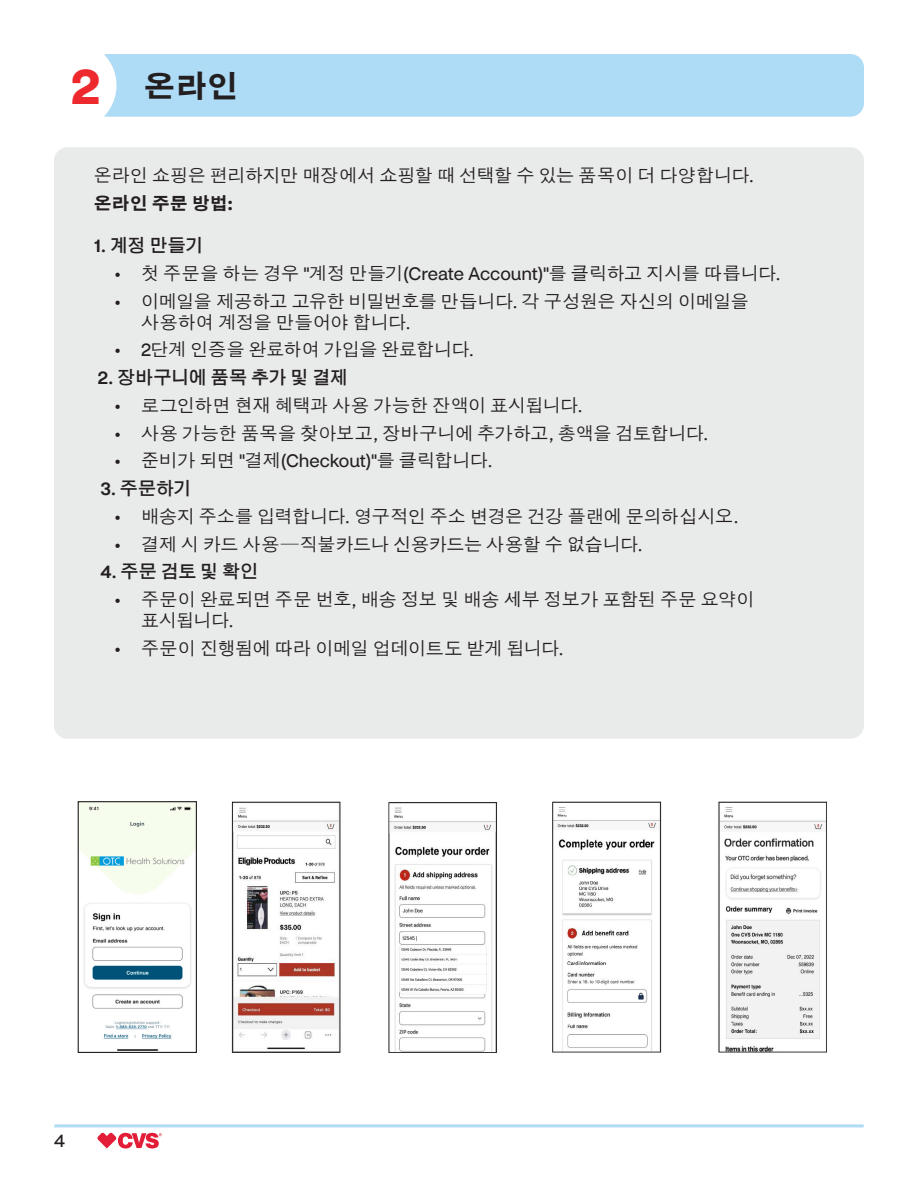
<style>
.page{position:relative;width:918px;height:1188px;background:#fff}
.page>*{position:absolute;margin:0;border:0;box-sizing:border-box;transform-origin:0 0}
._2025_Sub-Categories{font:700 49.5px "CVS Health Sans";color:#ee292d}
._2025_Sub-Categories-2{font:700 31.5px "SM Gothic Std";color:#231f20}
.body{font:500 18px/21px "SM Gothic Std";letter-spacing:-.015em;color:#231f20}
.body-2{font:600 18px "SM Gothic Std";letter-spacing:-.015em;color:#231f20}
.body-3{font:500 18px "SM Gothic Std";letter-spacing:.005em;color:#231f20}
.body-4{font:18px "CVS Health Sans";letter-spacing:-.005em;color:#231f20}
.body-5{font:700 18px "SM Gothic Std";letter-spacing:.005em;color:#231f20}
.s1{font-family:"CVS Health Sans";font-weight:400}
.s2{font-family:"CVS Health Sans"}
.s3{font-family:"CVS Health Sans";font-weight:500}
.s4{font-family:"SM Gothic Std";font-weight:500}
</style>
<div class="page">
<svg style="left:97px;top:1133px;width:65px;height:15px"></svg>
<div style="left:93px;top:54px;width:771px;height:63px;background:#aedbf5;border-radius:14px"></div>
<div style="left:27px;top:41px;width:90px;height:89px;background:#fff;border-radius:50%"></div>
<div style="left:54px;top:147px;width:810px;height:592px;background:#e9eaea;border-radius:14px"></div>
<img style="left:231px;top:801px;width:596px;height:252px">
<img style="left:80px;top:803px;width:115px;height:248px">
<div style="left:78px;top:801px;width:119px;height:252px;border:1px solid #231f20"></div>
<hr style="left:54px;top:1124px;width:810px;height:3px;background:#aedbf5">
<p class="_2025_Sub-Categories" style="left:71px;top:55px;width:31px">2</p>
<p class="_2025_Sub-Categories-2" style="left:144px;top:71px;width:96px">온라인</p>
<p class="body" style="left:94px;top:167px;width:662px">온라인 쇼핑은 편리하지만 매장에서 쇼핑할 때 선택할 수 있는 품목이 더 다양합니다<span class="s1">.</span></p>
<p class="body-5" style="left:94px;top:194px;width:140px">온라인 주문 방법<span class="s2">:</span></p>
<p class="body-2" style="left:94px;top:236px;width:111px"><span class="s3">1.</span> 계정 만들기</p>
<p class="body" style="left:114px;top:264px;width:668px"><span class="s1">•</span> 첫 주문을 하는 경우 <span class="s1">"</span>계정 만들기<span class="s1">(Create Account)"</span>를 클릭하고 지시를 따릅니다<span class="s1">.</span></p>
<p class="body" style="left:141px;top:292px;width:609px;text-indent:-27px"><span class="s1">•</span> 이메일을 제공하고 고유한 비밀번호를 만듭니다<span class="s1">.</span> 각 구성원은 자신의 이메일을 사용하여 계정을 만들어야 합니다<span class="s1">.</span></p>
<p class="body" style="left:114px;top:341px;width:361px"><span class="s1">• 2</span>단계 인증을 완료하여 가입을 완료합니다<span class="s1">.</span></p>
<p class="body-2" style="left:98px;top:368px;width:252px"><span class="s3">2.</span> 장바구니에 품목 추가 및 결제</p>
<p class="body" style="left:114px;top:396px;width:470px"><span class="s1">•</span> 로그인하면 현재 혜택과 사용 가능한 잔액이 표시됩니다<span class="s1">.</span></p>
<p class="body-3" style="left:114px;top:424px;width:596px"><span class="s1">•</span> 사용 가능한 품목을 찾아보고<span class="s1">,</span> 장바구니에 추가하고<span class="s1">,</span> 총액을 검토합니다<span class="s1">.</span></p>
<p class="body-4" style="left:114px;top:450px;width:380px">• <span class="s4">준비가 되면</span> "<span class="s4">결제</span>(Checkout)"<span class="s4">를 클릭합니다</span>.</p>
<p class="body-2" style="left:101px;top:479px;width:92px"><span class="s3">3.</span> 주문하기</p>
<p class="body" style="left:114px;top:507px;width:626px"><span class="s1">•</span> 배송지 주소를 입력합니다<span class="s1">.</span> 영구적인 주소 변경은 건강 플랜에 문의하십시오<span class="s1">.</span></p>
<p class="body" style="left:114px;top:535px;width:530px"><span class="s1">•</span> 결제 시 카드 사용—직불카드나 신용카드는 사용할 수 없습니다<span class="s1">.</span></p>
<p class="body-2" style="left:101px;top:563px;width:159px"><span class="s3">4.</span> 주문 검토 및 확인</p>
<p class="body" style="left:141px;top:590px;width:615px;text-indent:-27px"><span class="s1">•</span> 주문이 완료되면 주문 번호<span class="s1">,</span> 배송 정보 및 배송 세부 정보가 포함된 주문 요약이 표시됩니다<span class="s1">.</span></p>
<p class="body" style="left:114px;top:639px;width:451px"><span class="s1">•</span> 주문이 진행됨에 따라 이메일 업데이트도 받게 됩니다<span class="s1">.</span></p>
<p class="body-4" style="left:54px;top:1130px;width:12px">4</p>
</div>
